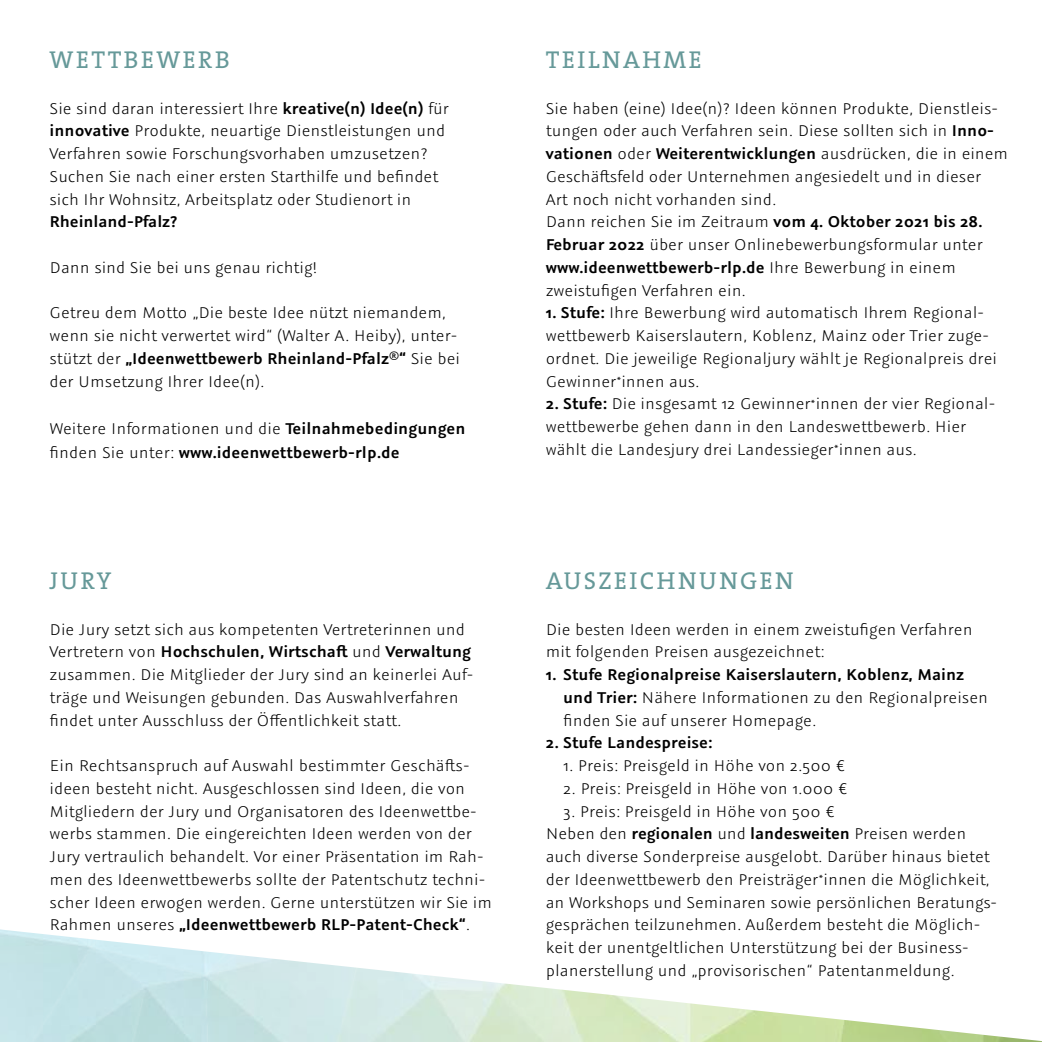
<style>
.page{position:relative;width:1042px;height:1042px;background:#fff}
.page>*{position:absolute;margin:0;border:0;box-sizing:border-box;transform-origin:0 0}
.t1{font:24.5px "The Serif";letter-spacing:.1em;color:#699}
.t2{font:300 17.5px/22.8px "Graublau Sans";color:#000}
.t3{font:600 17.5px/24.5px "Graublau Sans";color:#000}
.s1{font-weight:600}
.s2{font-weight:300}
</style>
<div class="page">
<img style="left:0;top:929px;width:1042px;height:113px">
<h1 class="t1" style="left:50px;top:44px;width:182px">WETTBEWERB</h1>
<p class="t2" style="left:50px;top:96px;width:401px">Sie sind daran interessiert Ihre <span class="s1">kreative(n) Idee(n)</span> für <span class="s1">innovative</span> Produkte, neuartige Dienstleistungen und Verfahren sowie Forschungsvorhaben umzusetzen?<br>Suchen Sie nach einer ersten Starthilfe und befindet sich Ihr Wohnsitz, Arbeitsplatz oder Studienort in</p>
<p class="t3" style="left:50px;top:209px;width:130px">Rheinland-Pfalz?</p>
<p class="t2" style="left:50px;top:255px;width:269px">Dann sind Sie bei uns genau richtig!</p>
<p class="t2" style="left:50px;top:301px;width:412px">Getreu dem Motto „Die beste Idee nützt niemandem, wenn sie nicht verwertet wird“ (Walter A. Heiby), unter&shy;stützt der <span class="s1">„Ideenwettbewerb Rheinland-Pfalz</span><sup>®</sup><span class="s1">“</span> Sie bei der Umsetzung Ihrer Idee(n).</p>
<p class="t3" style="left:50px;top:416px;width:417px"><span class="s2">Weitere Informationen und die</span> Teilnahmebedingungen <span class="s2">finden Sie unter:</span> www.ideenwettbewerb-rlp.de</p>
<h1 class="t1" style="left:50px;top:565px;width:63px">JURY</h1>
<p class="t2" style="left:50px;top:617px;width:425px">Die Jury setzt sich aus kompetenten Vertreterinnen und Vertretern von <span class="s1">Hochschulen, Wirtschaft</span> und <span class="s1">Verwaltung </span>zusammen. Die Mitglieder der Jury sind an keinerlei Auf&shy;träge und Weisungen gebunden. Das Auswahlverfahren findet unter Ausschluss der Öffentlichkeit statt.</p>
<p class="t2" style="left:50px;top:754px;width:444px">Ein Rechtsanspruch auf Auswahl bestimmter Geschäfts&shy;ideen besteht nicht. Ausgeschlossen sind Ideen, die von Mitgliedern der Jury und Organisatoren des Ideenwettbe&shy;werbs stammen. Die eingereichten Ideen werden von der Jury vertraulich behandelt. Vor einer Präsentation im Rah&shy;men des Ideenwettbewerbs sollte der Patentschutz techni&shy;scher Ideen erwogen werden. Gerne unterstützen wir Sie im Rahmen unseres <span class="s1">„Ideenwettbewerb RLP-Patent-Check“</span>.</p>
<h1 class="t1" style="left:546px;top:44px;width:157px">TEILNAHME</h1>
<p class="t2" style="left:546px;top:96px;width:464px">Sie haben (eine) Idee(n)? Ideen können Produkte, Dienstleis&shy;tungen oder auch Verfahren sein. Diese sollten sich in <span class="s1">Inno&shy;vationen</span> oder <span class="s1">Weiterentwicklungen</span> ausdrücken, die in einem Geschäftsfeld oder Unternehmen angesiedelt und in dieser<br>Art noch nicht vorhanden sind.<br>Dann reichen Sie im Zeitraum <span class="s1">vom 4. Oktober 2021 bis 28.<br>Februar 2022</span> über unser Onlinebewerbungsformular unter <span class="s1">www.ideenwettbewerb-rlp.de</span> Ihre Bewerbung in einem zweistufigen Verfahren ein.</p>
<p class="t2" style="left:546px;top:301px;width:453px"><span class="s1">1. Stufe:</span> Ihre Bewerbung wird automatisch Ihrem Regional&shy;wettbewerb Kaiserslautern, Koblenz, Mainz oder Trier zuge&shy;ordnet. Die jeweilige Regionaljury wählt je Regionalpreis drei Gewinner<sup>*</sup>innen aus.</p>
<p class="t2" style="left:546px;top:392px;width:451px"><span class="s1">2. Stufe:</span> Die insgesamt 12 Gewinner<sup>*</sup>innen der vier Regional&shy;wettbewerbe gehen dann in den Landeswettbewerb. Hier wählt die Landesjury drei Landessieger<sup>*</sup>innen aus.</p>
<h1 class="t1" style="left:546px;top:565px;width:249px">AUSZEICHNUNGEN</h1>
<p class="t2" style="left:546px;top:617px;width:428px">Die besten Ideen werden in einem zweistufigen Verfahren mit folgenden Preisen ausgezeichnet:</p>
<p class="t2" style="left:563px;top:663px;width:426px;text-indent:-18px"><span class="s1">1. Stufe Regionalpreise Kaiserslautern, Koblenz, Mainz und Trier:</span> Nähere Informationen zu den Regionalpreisen finden Sie auf unserer Homepage.</p>
<p class="t3" style="left:546px;top:730px;width:168px">2. Stufe Landespreise:</p>
<p class="t2" style="left:563px;top:754px;width:284px">1. Preis: Preisgeld in Höhe von 2.500 €</p>
<p class="t2" style="left:563px;top:776px;width:286px">2. Preis: Preisgeld in Höhe von 1.000 €</p>
<p class="t2" style="left:546px;top:799px;width:453px;text-indent:18px">3. Preis: Preisgeld in Höhe von 500 €<br>Neben den <span class="s1">regionalen</span> und <span class="s1">landesweiten</span> Preisen werden auch diverse Sonderpreise ausgelobt. Darüber hinaus bietet der Ideenwettbewerb den Preisträger<sup>*</sup>innen die Möglichkeit, an Workshops und Seminaren sowie persönlichen Beratungs&shy;gesprächen teilzunehmen. Außerdem besteht die Möglich&shy;keit der unentgeltlichen Unterstützung bei der Business&shy;planerstellung und „provisorischen“ Patentanmeldung.</p>
</div>
